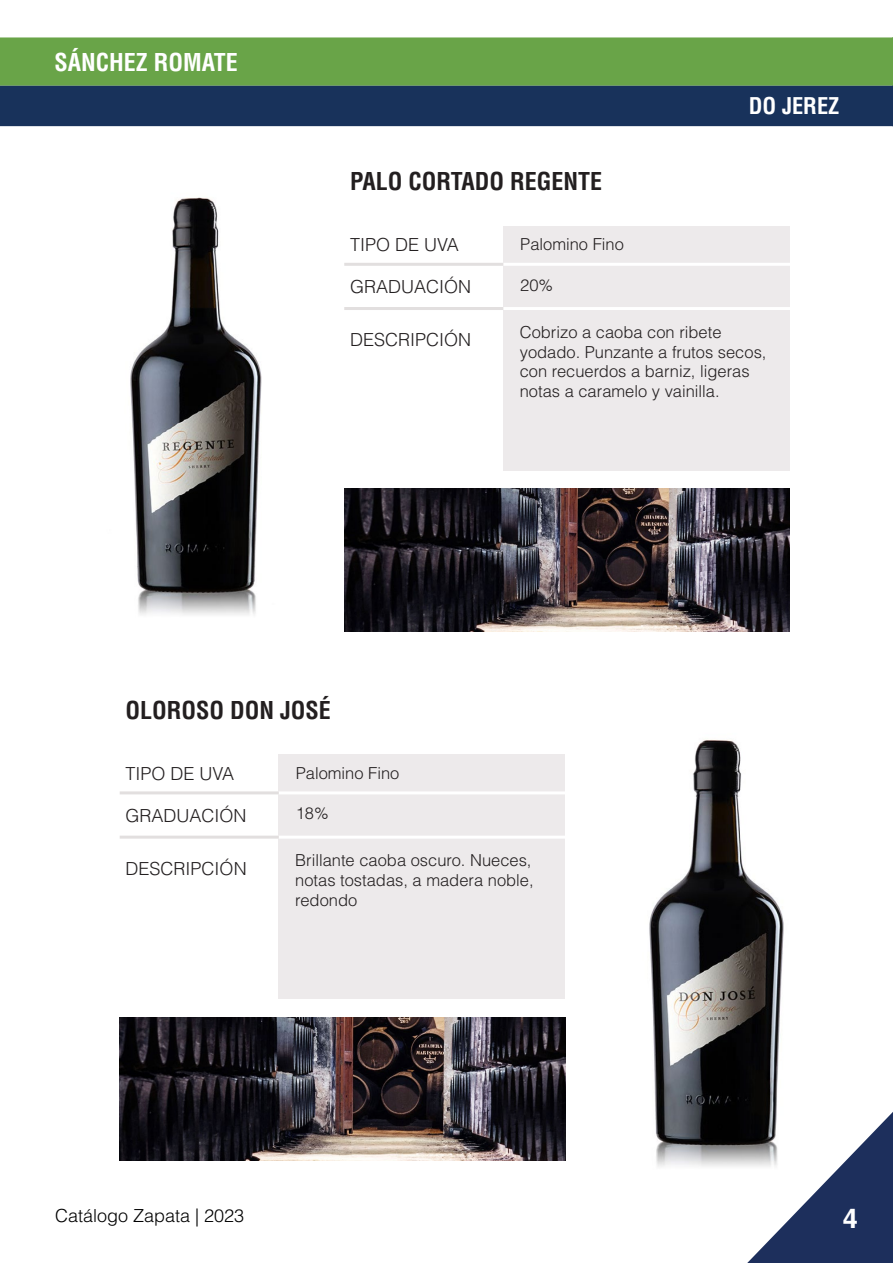
<style>
.page{position:relative;width:893px;height:1263px;background:#fff}
.page>*{position:absolute;margin:0;border:0;box-sizing:border-box;transform-origin:0 0}
.t1{font:700 27px "Helvetica LT Std";color:#fff}
.t2{font:700 condensed 24px "Helvetica LT Std";color:#231f20}
.t3{font:700 condensed 24px "Helvetica LT Std";color:#fff}
.t4{font:700 condensed 22.5px "Helvetica LT Std";color:#fff}
.t5{font:300 18px "Helvetica LT Std";color:#231f20}
.t6{font:300 18px "Helvetica LT Std";color:#000001}
.t7{font:300 16.5px/19.8px "Helvetica LT Std";color:#231f20}
</style>
<div class="page">
<div style="left:503px;top:226px;width:287px;height:244px;background:#edeaeb"></div>
<hr style="left:495px;top:263px;width:305px;height:3px;background:#fff">
<hr style="left:495px;top:307px;width:305px;height:3px;background:#fff">
<hr style="left:344px;top:263px;width:159px;height:3px;background:#e2dfdf">
<hr style="left:344px;top:307px;width:159px;height:3px;background:#e2dfdf">
<img style="left:344px;top:488px;width:446px;height:143px">
<div style="left:279px;top:754px;width:286px;height:245px;background:#edeaeb"></div>
<hr style="left:270px;top:791px;width:305px;height:3px;background:#fff">
<hr style="left:270px;top:836px;width:305px;height:3px;background:#fff">
<hr style="left:120px;top:791px;width:159px;height:3px;background:#e2dfdf">
<hr style="left:120px;top:836px;width:159px;height:3px;background:#e2dfdf">
<img style="left:120px;top:1017px;width:445px;height:143px">
<svg style="left:747px;top:1112px;width:146px;height:151px"></svg>
<img style="left:130px;top:197px;width:132px;height:418px">
<img style="left:649px;top:740px;width:165px;height:429px">
<svg style="left:0;top:37px;width:893px;height:89px;background:#457151"></svg>
<p class="t3" style="left:55px;top:48px;width:185px">SÁNCHEZ ROMATE</p>
<p class="t2" style="left:350px;top:166px;width:254px">PALO CORTADO REGENTE</p>
<p class="t4" style="left:749px;top:92px;width:92px">DO JEREZ</p>
<p class="t5" style="left:350px;top:234px;width:110px">TIPO DE UVA</p>
<p class="t5" style="left:350px;top:275px;width:123px">GRADUACIÓN</p>
<p class="t5" style="left:350px;top:329px;width:122px">DESCRIPCIÓN</p>
<p class="t7" style="left:520px;top:234px;width:105px">Palomino Fino</p>
<p class="t7" style="left:520px;top:275px;width:35px">20%</p>
<p class="t7" style="left:520px;top:322px;width:248px">Cobrizo a caoba con ribete yodado. Punzante a frutos secos, con recuerdos a barniz, ligeras notas a caramelo y vainilla.</p>
<p class="t2" style="left:126px;top:695px;width:207px">OLOROSO DON JOSÉ</p>
<p class="t5" style="left:126px;top:762px;width:110px">TIPO DE UVA</p>
<p class="t5" style="left:126px;top:804px;width:123px">GRADUACIÓN</p>
<p class="t5" style="left:126px;top:857px;width:122px">DESCRIPCIÓN</p>
<p class="t7" style="left:296px;top:763px;width:105px">Palomino Fino</p>
<p class="t7" style="left:296px;top:803px;width:35px">18%</p>
<p class="t7" style="left:295px;top:850px;width:240px">Brillante caoba oscuro. Nueces, notas tostadas, a madera noble, redondo</p>
<p class="t6" style="left:55px;top:1204px;width:191px">Catálogo Zapata | 2023</p>
<p class="t1" style="left:843px;top:1202px;width:17px">4</p>
</div>
